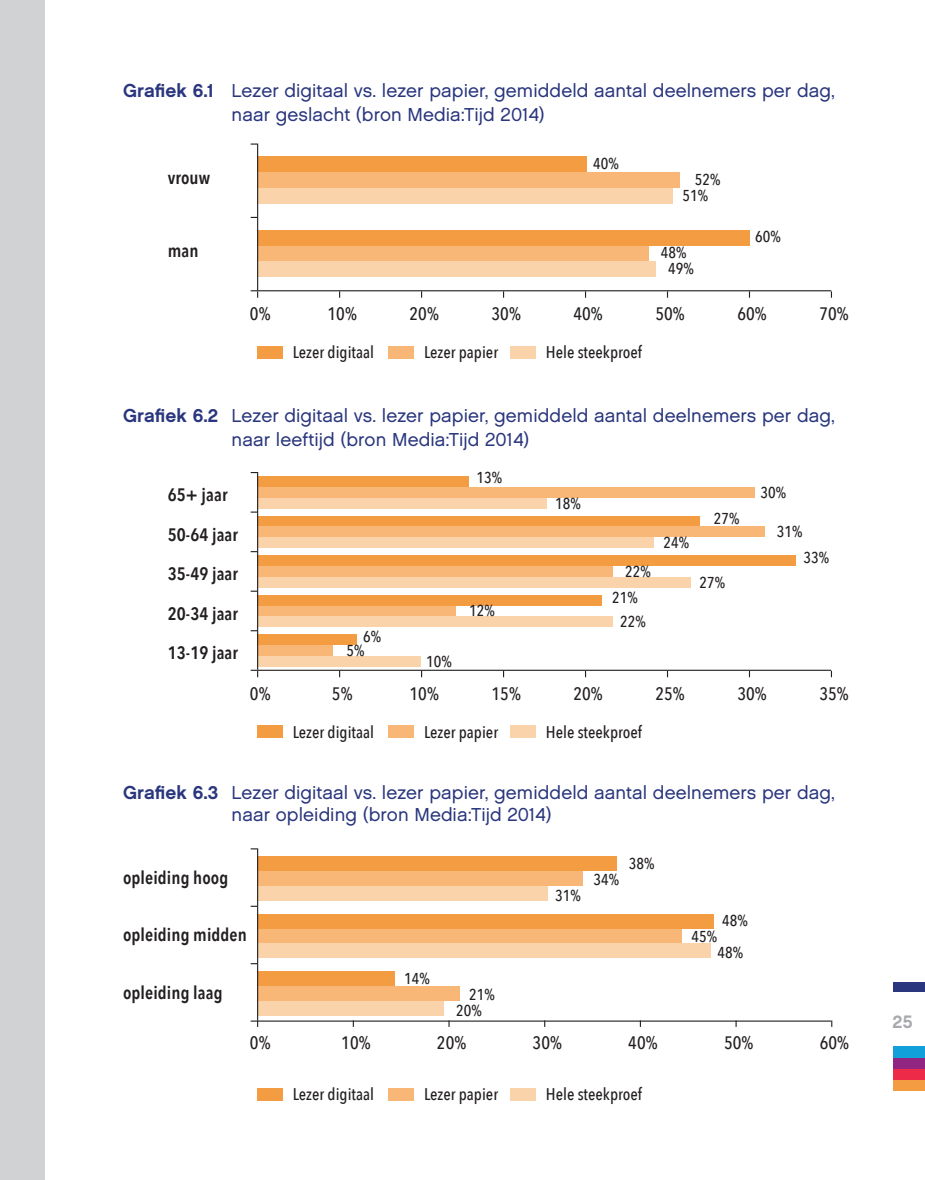
<style>
.page{position:relative;width:925px;height:1180px;background:#fff}
.page>*{position:absolute;margin:0;border:0;box-sizing:border-box;transform-origin:0 0}
.t1{font:18.68px "Chalet London Nineteen Sixty";letter-spacing:.005em;color:#2a367e}
.t2{font:600 18px "Avenir Next Condensed";letter-spacing:.005em;color:#231f20}
.t3{font:500 18px "Avenir Next Condensed";letter-spacing:.005em;color:#231f20}
.t4{font:18px "Chalet New York Nineteen Sixty";color:#a8a9ad}
.t5{font:500 16.88px "Avenir Next Condensed";color:#231f20}
.t6{font:500 15.75px "Avenir Next Condensed";letter-spacing:.005em;color:#231f20}
.s1{font-family:"Chalet New York Nineteen Sixty"}
</style>
<div class="page">
<div style="left:893px;top:982px;width:32px;height:10px;background:#2a367e"></div>
<hr style="left:257px;top:290px;width:574px;height:1px;background:#231f20">
<div style="left:257px;top:156px;width:329px;height:16px;background:#f49c41"></div>
<div style="left:257px;top:230px;width:492px;height:16px;background:#f49c41"></div>
<div style="left:257px;top:172px;width:423px;height:16px;background:#f8b776"></div>
<div style="left:257px;top:246px;width:391px;height:15px;background:#f8b776"></div>
<div style="left:257px;top:188px;width:415px;height:16px;background:#fbd3aa"></div>
<div style="left:257px;top:261px;width:399px;height:16px;background:#fbd3aa"></div>
<svg style="left:251px;top:290px;width:7px;height:8px"></svg>
<div style="left:0;top:0;width:45px;height:1180px;background:#d1d2d4"></div>
<hr style="left:257px;top:144px;width:1px;height:146px;background:#231f20">
<div style="left:257px;top:346px;width:26px;height:13px;background:#f49c41"></div>
<div style="left:388px;top:346px;width:26px;height:13px;background:#f8b776"></div>
<div style="left:510px;top:346px;width:26px;height:13px;background:#fbd3aa"></div>
<hr style="left:257px;top:670px;width:574px;height:1px;background:#231f20">
<div style="left:257px;top:476px;width:212px;height:11px;background:#f49c41"></div>
<div style="left:257px;top:516px;width:442px;height:11px;background:#f49c41"></div>
<div style="left:257px;top:556px;width:539px;height:10px;background:#f49c41"></div>
<div style="left:257px;top:595px;width:344px;height:11px;background:#f49c41"></div>
<div style="left:257px;top:635px;width:99px;height:10px;background:#f49c41"></div>
<div style="left:257px;top:487px;width:498px;height:11px;background:#f8b776"></div>
<div style="left:257px;top:527px;width:507px;height:10px;background:#f8b776"></div>
<div style="left:257px;top:566px;width:355px;height:11px;background:#f8b776"></div>
<div style="left:257px;top:606px;width:198px;height:10px;background:#f8b776"></div>
<div style="left:257px;top:645px;width:75px;height:11px;background:#f8b776"></div>
<div style="left:257px;top:498px;width:290px;height:10px;background:#fbd3aa"></div>
<div style="left:257px;top:537px;width:396px;height:11px;background:#fbd3aa"></div>
<div style="left:257px;top:577px;width:433px;height:10px;background:#fbd3aa"></div>
<div style="left:257px;top:616px;width:355px;height:11px;background:#fbd3aa"></div>
<div style="left:257px;top:656px;width:164px;height:10px;background:#fbd3aa"></div>
<hr style="left:257px;top:472px;width:1px;height:198px;background:#231f20">
<div style="left:257px;top:725px;width:26px;height:13px;background:#f49c41"></div>
<div style="left:388px;top:725px;width:26px;height:13px;background:#f8b776"></div>
<div style="left:510px;top:725px;width:26px;height:13px;background:#fbd3aa"></div>
<hr style="left:257px;top:1020px;width:574px;height:2px;background:#231f20">
<div style="left:257px;top:856px;width:360px;height:15px;background:#f49c41"></div>
<div style="left:257px;top:914px;width:456px;height:15px;background:#f49c41"></div>
<div style="left:257px;top:971px;width:138px;height:15px;background:#f49c41"></div>
<div style="left:257px;top:871px;width:326px;height:15px;background:#f8b776"></div>
<div style="left:257px;top:929px;width:424px;height:14px;background:#f8b776"></div>
<div style="left:257px;top:986px;width:202px;height:15px;background:#f8b776"></div>
<div style="left:257px;top:886px;width:290px;height:15px;background:#fbd3aa"></div>
<div style="left:257px;top:943px;width:454px;height:15px;background:#fbd3aa"></div>
<div style="left:257px;top:1001px;width:187px;height:15px;background:#fbd3aa"></div>
<hr style="left:257px;top:848px;width:1px;height:172px;background:#231f20">
<div style="left:257px;top:1088px;width:26px;height:13px;background:#f49c41"></div>
<div style="left:388px;top:1088px;width:26px;height:13px;background:#f8b776"></div>
<div style="left:510px;top:1088px;width:26px;height:13px;background:#fbd3aa"></div>
<svg style="left:251px;top:670px;width:7px;height:7px"></svg>
<svg style="left:251px;top:1020px;width:7px;height:7px"></svg>
<svg style="left:735px;top:1020px;width:2px;height:7px"></svg>
<div style="left:893px;top:1079px;width:32px;height:12px;background:#f49c41"></div>
<div style="left:893px;top:1068px;width:32px;height:11px;background:#ed2a47"></div>
<div style="left:893px;top:1057px;width:32px;height:11px;background:#902582"></div>
<div style="left:893px;top:1046px;width:32px;height:11px;background:#12a0db"></div>
<p class="t1" style="left:123px;top:79px;width:713px"><span class="s1">Grafiek 6.1</span> Lezer digitaal vs. lezer papier, gemiddeld aantal deelnemers per dag,</p>
<p class="t1" style="left:232px;top:103px;width:315px">naar geslacht (bron Media:Tijd 2014)</p>
<p class="t2" style="left:168px;top:167px;width:44px">vrouw</p>
<p class="t2" style="left:168px;top:240px;width:32px">man</p>
<p class="t6" style="left:593px;top:154px;width:27px">40%</p>
<p class="t6" style="left:695px;top:170px;width:27px">52%</p>
<p class="t6" style="left:682px;top:186px;width:27px">51%</p>
<p class="t6" style="left:661px;top:243px;width:27px">48%</p>
<p class="t6" style="left:668px;top:259px;width:27px">49%</p>
<p class="t6" style="left:755px;top:227px;width:27px">60%</p>
<p class="t3" style="left:250px;top:303px;width:22px">0%</p>
<p class="t3" style="left:327px;top:303px;width:31px">10%</p>
<p class="t3" style="left:409px;top:303px;width:31px">20%</p>
<p class="t3" style="left:491px;top:303px;width:31px">30%</p>
<p class="t3" style="left:573px;top:303px;width:31px">40%</p>
<p class="t3" style="left:655px;top:303px;width:31px">50%</p>
<p class="t3" style="left:737px;top:303px;width:31px">60%</p>
<p class="t3" style="left:819px;top:303px;width:31px">70%</p>
<p class="t5" style="left:293px;top:342px;width:83px">Lezer digitaal</p>
<p class="t5" style="left:424px;top:342px;width:76px">Lezer papier</p>
<p class="t5" style="left:546px;top:342px;width:98px">Hele steekproef</p>
<p class="t1" style="left:123px;top:404px;width:713px"><span class="s1">Grafiek 6.2</span> Lezer digitaal vs. lezer papier, gemiddeld aantal deelnemers per dag,</p>
<p class="t1" style="left:232px;top:428px;width:299px">naar leeftijd (bron Media:Tijd 2014)</p>
<p class="t2" style="left:168px;top:484px;width:61px">65+ jaar</p>
<p class="t2" style="left:168px;top:523px;width:72px">50-64 jaar</p>
<p class="t2" style="left:168px;top:563px;width:72px">35-49 jaar</p>
<p class="t2" style="left:168px;top:602px;width:72px">20-34 jaar</p>
<p class="t2" style="left:168px;top:642px;width:72px">13-19 jaar</p>
<p class="t3" style="left:250px;top:682px;width:22px">0%</p>
<p class="t3" style="left:332px;top:682px;width:22px">5%</p>
<p class="t3" style="left:409px;top:682px;width:31px">10%</p>
<p class="t3" style="left:491px;top:682px;width:31px">15%</p>
<p class="t3" style="left:573px;top:682px;width:31px">20%</p>
<p class="t3" style="left:655px;top:682px;width:31px">25%</p>
<p class="t3" style="left:737px;top:682px;width:31px">30%</p>
<p class="t3" style="left:819px;top:682px;width:31px">35%</p>
<p class="t6" style="left:476px;top:468px;width:27px">13%</p>
<p class="t6" style="left:760px;top:482px;width:27px">30%</p>
<p class="t6" style="left:777px;top:522px;width:27px">31%</p>
<p class="t6" style="left:555px;top:494px;width:27px">18%</p>
<p class="t6" style="left:714px;top:509px;width:27px">27%</p>
<p class="t6" style="left:663px;top:533px;width:27px">24%</p>
<p class="t6" style="left:803px;top:548px;width:27px">33%</p>
<p class="t6" style="left:625px;top:562px;width:27px">22%</p>
<p class="t6" style="left:699px;top:573px;width:27px">27%</p>
<p class="t6" style="left:612px;top:588px;width:27px">21%</p>
<p class="t6" style="left:469px;top:601px;width:27px">12%</p>
<p class="t6" style="left:620px;top:612px;width:27px">22%</p>
<p class="t6" style="left:363px;top:627px;width:20px">6%</p>
<p class="t6" style="left:346px;top:641px;width:20px">5%</p>
<p class="t6" style="left:426px;top:652px;width:27px">10%</p>
<p class="t5" style="left:293px;top:721px;width:83px">Lezer digitaal</p>
<p class="t5" style="left:424px;top:721px;width:76px">Lezer papier</p>
<p class="t5" style="left:546px;top:721px;width:98px">Hele steekproef</p>
<p class="t1" style="left:123px;top:781px;width:713px"><span class="s1">Grafiek 6.3</span> Lezer digitaal vs. lezer papier, gemiddeld aantal deelnemers per dag,</p>
<p class="t1" style="left:232px;top:803px;width:322px">naar opleiding (bron Media:Tijd 2014)</p>
<p class="t2" style="left:123px;top:867px;width:107px">opleiding hoog</p>
<p class="t2" style="left:123px;top:924px;width:125px">opleiding midden</p>
<p class="t2" style="left:123px;top:981px;width:101px">opleiding laag</p>
<p class="t3" style="left:250px;top:1032px;width:22px">0%</p>
<p class="t6" style="left:404px;top:969px;width:27px">14%</p>
<p class="t6" style="left:469px;top:985px;width:27px">21%</p>
<p class="t6" style="left:456px;top:1000px;width:27px">20%</p>
<p class="t6" style="left:555px;top:886px;width:27px">31%</p>
<p class="t6" style="left:593px;top:870px;width:27px">34%</p>
<p class="t6" style="left:629px;top:854px;width:27px">38%</p>
<p class="t6" style="left:722px;top:911px;width:27px">48%</p>
<p class="t6" style="left:691px;top:927px;width:27px">45%</p>
<p class="t6" style="left:717px;top:943px;width:27px">48%</p>
<p class="t3" style="left:341px;top:1032px;width:31px">10%</p>
<p class="t3" style="left:437px;top:1032px;width:31px">20%</p>
<p class="t3" style="left:533px;top:1032px;width:31px">30%</p>
<p class="t3" style="left:628px;top:1032px;width:31px">40%</p>
<p class="t3" style="left:724px;top:1032px;width:31px">50%</p>
<p class="t3" style="left:820px;top:1032px;width:31px">60%</p>
<p class="t5" style="left:293px;top:1084px;width:83px">Lezer digitaal</p>
<p class="t5" style="left:424px;top:1084px;width:76px">Lezer papier</p>
<p class="t5" style="left:546px;top:1084px;width:98px">Hele steekproef</p>
<p class="t4" style="left:892px;top:1010px;width:22px">25</p>
</div>
